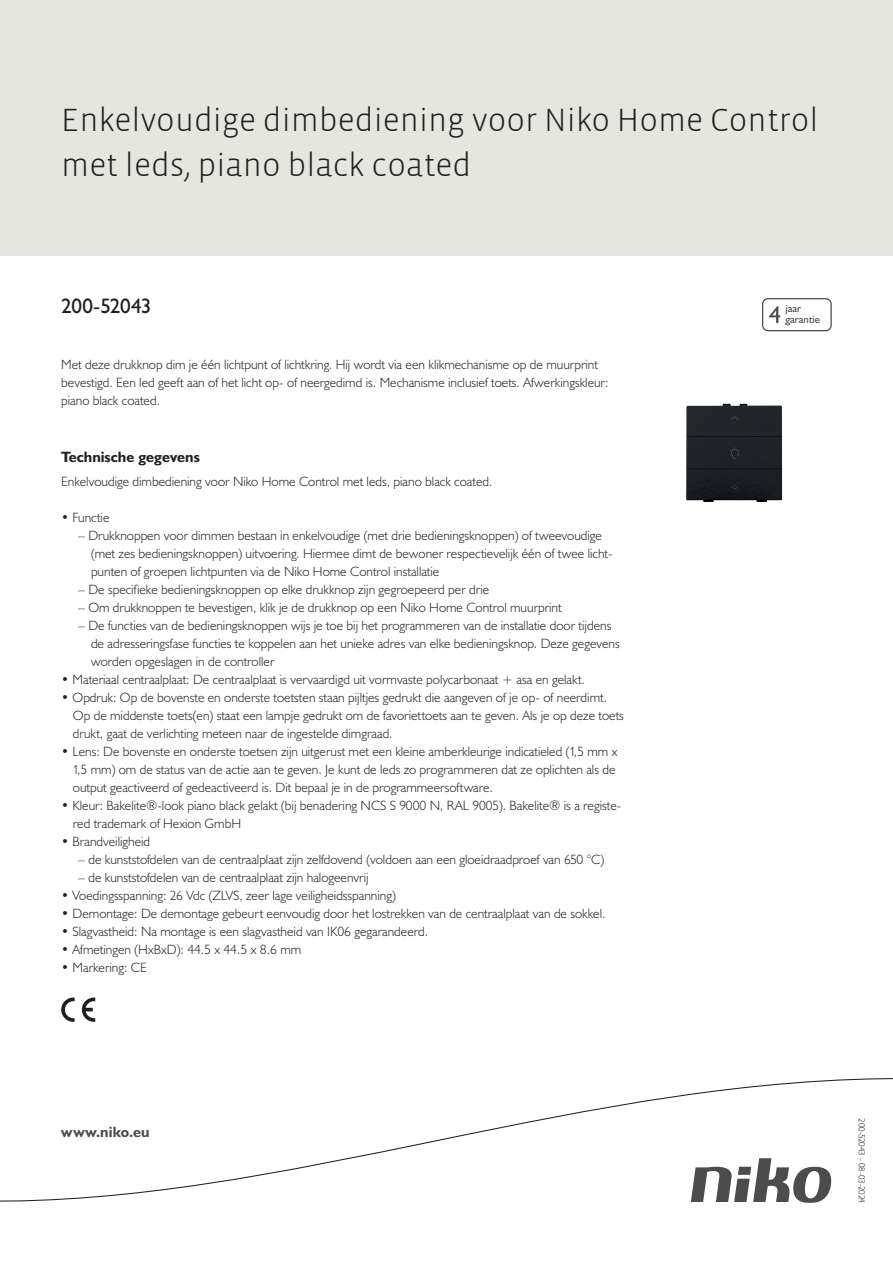
<style>
.page{position:relative;width:893px;height:1263px;background:#fff}
.page>*{position:absolute;margin:0;border:0;box-sizing:border-box;transform-origin:0 0}
.Title_datasheets{font:300 33px/45px "Vista Sans";color:#231f20}
.Article_number{font:21px "Humanist 521 BT";letter-spacing:-.01em;color:#231f20}
.Titles_parts{font:700 15px "Humanist 521 BT";color:#231f20}
.titel_afbeelding{font:700 15px "Humanist 521 BT";letter-spacing:.005em;color:#4b4c4d}
.USP_Bullets{font:300 13.5px/18px "Humanist 521 BT";color:#231f20}
.USP_Bullets_level_2{font:300 13.5px/18px "Humanist 521 BT";color:#231f20}
.Platte_tekst_CAB{font:300 13.5px/18px "Humanist 521 BT";color:#231f20}
.t1{font:10.8px/10.8px "Humanist 521 BT";color:#4b4c4d}
.Revision{font:300 9px "Humanist 521 BT";letter-spacing:-.03em;color:#231f20}
</style>
<div class="page">
<div style="left:0;top:0;width:893px;height:255px;background:#e6e6e0"></div>
<svg style="left:82px;top:997px;width:13px;height:25px"></svg>
<svg style="left:61px;top:997px;width:14px;height:25px"></svg>
<svg style="left:762px;top:298px;width:70px;height:33px"></svg>
<svg style="left:0;top:1078px;width:893px;height:125px"></svg>
<img style="left:686px;top:403px;width:97px;height:99px">
<p class="Title_datasheets" style="left:61px;top:98px;width:759px">Enkelvoudige dimbediening voor Niko Home Control met leds, piano black coated</p>
<p class="Article_number" style="left:61px;top:293px;width:92px">200-52043</p>
<p class="t1" style="left:785px;top:303px;width:36px">jaar garantie</p>
<p class="Platte_tekst_CAB" style="left:61px;top:355px;width:549px">Met deze drukknop dim je één lichtpunt of lichtkring. Hij wordt via een klikmechanisme op de muurprint bevestigd. Een led geeft aan of het licht op- of neergedimd is. Mechanisme inclusief toets. Afwerkingskleur: piano black coated.</p>
<p class="Titles_parts" style="left:61px;top:447px;width:140px">Technische gegevens</p>
<p class="Platte_tekst_CAB" style="left:61px;top:472px;width:433px">Enkelvoudige dimbediening voor Niko Home Control met leds, piano black coated.</p>
<p class="USP_Bullets" style="left:61px;top:508px;width:50px">• Functie</p>
<p class="USP_Bullets_level_2" style="left:91px;top:526px;width:523px;text-indent:-13px">– Drukknoppen voor dimmen bestaan in enkelvoudige (met drie bedieningsknoppen) of tweevoudige (met zes bedieningsknoppen) uitvoering. Hiermee dimt de bewoner respectievelijk één of twee licht&shy;punten of groepen lichtpunten via de Niko Home Control installatie</p>
<p class="USP_Bullets_level_2" style="left:78px;top:580px;width:412px">– De specifieke bedieningsknoppen op elke drukknop zijn gegroepeerd per drie</p>
<p class="USP_Bullets_level_2" style="left:78px;top:598px;width:485px">– Om drukknoppen te bevestigen, klik je de drukknop op een Niko Home Control muurprint</p>
<p class="USP_Bullets_level_2" style="left:91px;top:616px;width:530px;text-indent:-13px">– De functies van de bedieningsknoppen wijs je toe bij het programmeren van de installatie door tijdens de adresseringsfase functies te koppelen aan het unieke adres van elke bedieningsknop. Deze gegevens worden opgeslagen in de controller</p>
<p class="USP_Bullets" style="left:61px;top:670px;width:525px">• Materiaal centraalplaat: De centraalplaat is vervaardigd uit vormvaste polycarbonaat + asa en gelakt.</p>
<p class="USP_Bullets" style="left:73px;top:688px;width:553px;text-indent:-12px">• Opdruk: Op de bovenste en onderste toetsten staan pijltjes gedrukt die aangeven of je op- of neerdimt.<br>Op de middenste toets(en) staat een lampje gedrukt om de favoriettoets aan te geven. Als je op deze toets drukt, gaat de verlichting meteen naar de ingestelde dimgraad.</p>
<p class="USP_Bullets" style="left:73px;top:742px;width:546px;text-indent:-12px">• Lens: De bovenste en onderste toetsen zijn uitgerust met een kleine amberkleurige indicatieled (1,5 mm x<br>1,5 mm) om de status van de actie aan te geven. Je kunt de leds zo programmeren dat ze oplichten als de output geactiveerd of gedeactiveerd is. Dit bepaal je in de programmeersoftware.</p>
<p class="USP_Bullets" style="left:73px;top:796px;width:550px;text-indent:-12px">• Kleur: Bakelite®-look piano black gelakt (bij benadering NCS S 9000 N, RAL 9005). Bakelite® is a registe&shy;red trademark of Hexion GmbH</p>
<p class="USP_Bullets" style="left:61px;top:832px;width:91px">• Brandveiligheid</p>
<p class="USP_Bullets_level_2" style="left:78px;top:850px;width:527px">– de kunststofdelen van de centraalplaat zijn zelfdovend (voldoen aan een gloeidraadproef van 650 °C)</p>
<p class="USP_Bullets_level_2" style="left:78px;top:868px;width:292px">– de kunststofdelen van de centraalplaat zijn halogeenvrij</p>
<p class="USP_Bullets" style="left:61px;top:886px;width:336px">• Voedingsspanning: 26 Vdc (ZLVS, zeer lage veiligheidsspanning)</p>
<p class="USP_Bullets" style="left:61px;top:904px;width:546px">• Demontage: De demontage gebeurt eenvoudig door het lostrekken van de centraalplaat van de sokkel.</p>
<p class="USP_Bullets" style="left:61px;top:922px;width:368px">• Slagvastheid: Na montage is een slagvastheid van IK06 gegarandeerd.</p>
<p class="USP_Bullets" style="left:61px;top:940px;width:241px">• Afmetingen (HxBxD): 44.5 x 44.5 x 8.6 mm</p>
<p class="USP_Bullets" style="left:61px;top:958px;width:87px">• Markering: CE</p>
<p class="titel_afbeelding" style="left:61px;top:1122px;width:90px">www.niko.eu</p>
<p class="Revision" style="left:868px;top:1118px;width:86px;rotate:90deg">200-52043 - 08-03-2024</p>
</div>
